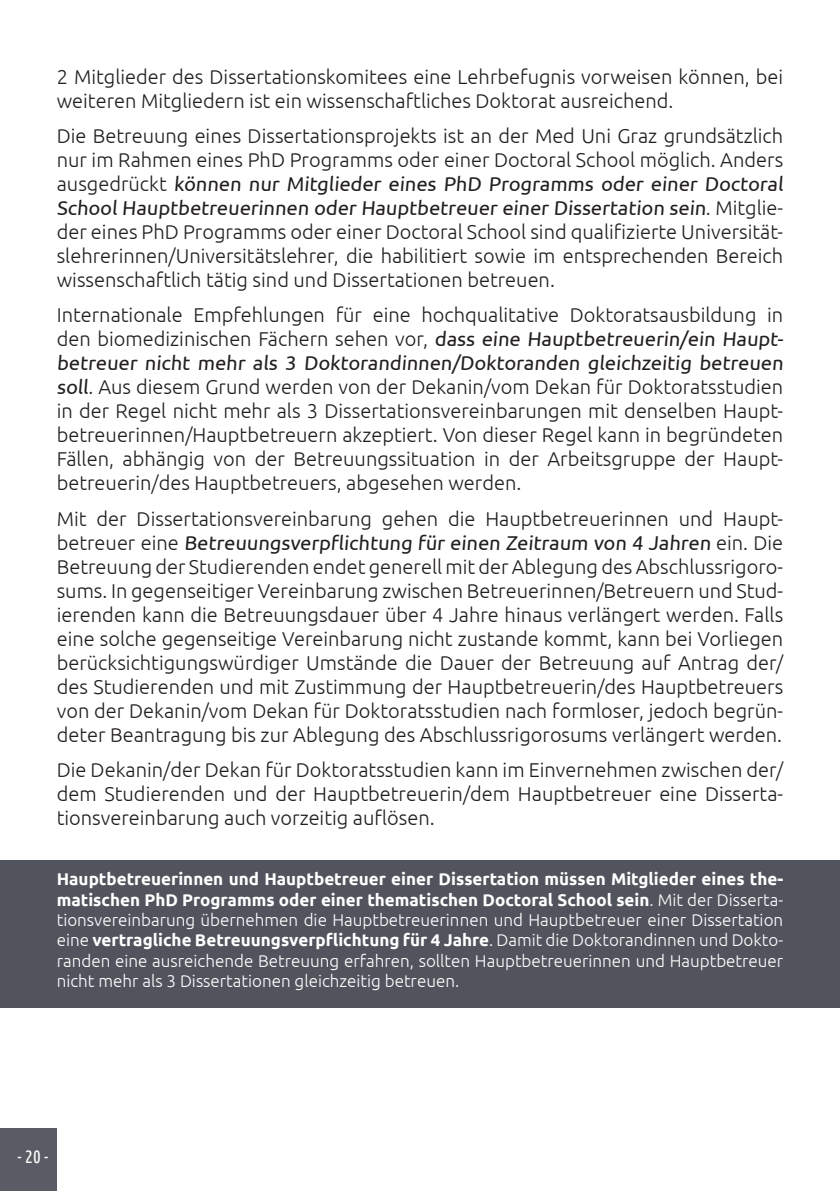
<style>
.page{position:relative;width:840px;height:1191px;background:#fff}
.page>*{position:absolute;margin:0;border:0;box-sizing:border-box;transform-origin:0 0}
.text_BASIS{font:300 20px/24px "Ubuntu";color:#231f20;text-align:justify}
.t1{font:18px "Ubuntu Condensed";color:#fff}
.text_box_klein{font:300 17px/20.4px "Ubuntu";color:#fff;text-align:justify}
.s1{font-weight:400}
.s2{font-weight:700}
</style>
<div class="page">
<div style="left:0;top:1128px;width:57px;height:63px;background:#595c64"></div>
<div style="left:0;top:860px;width:839px;height:148px;background:#51545d"></div>
<p class="text_BASIS" style="left:57px;top:64px;width:727px">2 Mitglieder des Dissertationskomitees eine Lehrbefugnis vorweisen können, bei weiteren Mitgliedern ist ein wissenschaftliches Doktorat ausreichend.</p>
<p class="text_BASIS" style="left:57px;top:123px;width:729px">Die Betreuung eines Dissertationsprojekts ist an der Med Uni Graz grundsätzlich nur im Rahmen eines PhD Programms oder einer Doctoral School möglich. Anders ausgedrückt <span class="s1">können nur Mitglieder eines PhD Programms oder einer Doctoral School Hauptbetreuerinnen oder Hauptbetreuer einer Dissertation sein</span>. Mitglie&shy;der eines PhD Programms oder einer Doctoral School sind qualifizierte Universität&shy;slehrerinnen/Universitätslehrer, die habilitiert sowie im entsprechenden Bereich wissenschaftlich tätig sind und Dissertationen betreuen.</p>
<p class="text_BASIS" style="left:57px;top:303px;width:729px">Internationale Empfehlungen für eine hochqualitative Doktoratsausbildung in den biomedizinischen Fächern sehen vor, <span class="s1">dass eine Hauptbetreuerin/ein Haupt&shy;betreuer nicht mehr als 3 Doktorandinnen/Doktoranden gleichzeitig betreuen soll</span>. Aus diesem Grund werden von der Dekanin/vom Dekan für Doktoratsstudien in der Regel nicht mehr als 3 Dissertationsvereinbarungen mit denselben Haupt&shy;betreuerinnen/Hauptbetreuern akzeptiert. Von dieser Regel kann in begründeten Fällen, abhängig von der Betreuungssituation in der Arbeitsgruppe der Haupt&shy;betreuerin/des Hauptbetreuers, abgesehen werden.</p>
<p class="text_BASIS" style="left:57px;top:506px;width:727px">Mit der Dissertationsvereinbarung gehen die Hauptbetreuerinnen und Haupt&shy;betreuer eine <span class="s1">Betreuungsverpflichtung für einen Zeitraum von 4 Jahren</span> ein. Die Betreuung der Studierenden endet generell mit der Ablegung des Abschlussrigoro&shy;sums. In gegenseitiger Vereinbarung zwischen Betreuerinnen/Betreuern und Stud&shy;ierenden kann die Betreuungsdauer über 4 Jahre hinaus verlängert werden. Falls eine solche gegenseitige Vereinbarung nicht zustande kommt, kann bei Vorliegen berücksichtigungswürdiger Umstände die Dauer der Betreuung auf Antrag der/ des Studierenden und mit Zustimmung der Hauptbetreuerin/des Hauptbetreuers von der Dekanin/vom Dekan für Doktoratsstudien nach formloser, jedoch begrün&shy;deter Beantragung bis zur Ablegung des Abschlussrigorosums verlängert werden.</p>
<p class="text_BASIS" style="left:57px;top:757px;width:727px">Die Dekanin/der Dekan für Doktoratsstudien kann im Einvernehmen zwischen der/ dem Studierenden und der Hauptbetreuerin/dem Hauptbetreuer eine Disserta&shy;tionsvereinbarung auch vorzeitig auflösen.</p>
<p class="text_box_klein" style="left:57px;top:868px;width:727px"><span class="s2">Hauptbetreuerinnen und Hauptbetreuer einer Dissertation müssen Mitglieder eines the&shy;matischen PhD Programms oder einer thematischen Doctoral School sein</span>. Mit der Disserta&shy;tionsvereinbarung übernehmen die Hauptbetreuerinnen und Hauptbetreuer einer Dissertation eine <span class="s2">vertragliche Betreuungsverpflichtung für 4 Jahre</span>. Damit die Doktorandinnen und Dokto&shy;randen eine ausreichende Betreuung erfahren, sollten Hauptbetreuerinnen und Hauptbetreuer nicht mehr als 3 Dissertationen gleichzeitig betreuen.</p>
<p class="t1" style="left:18px;top:1145px;width:32px">- 20 -</p>
</div>
